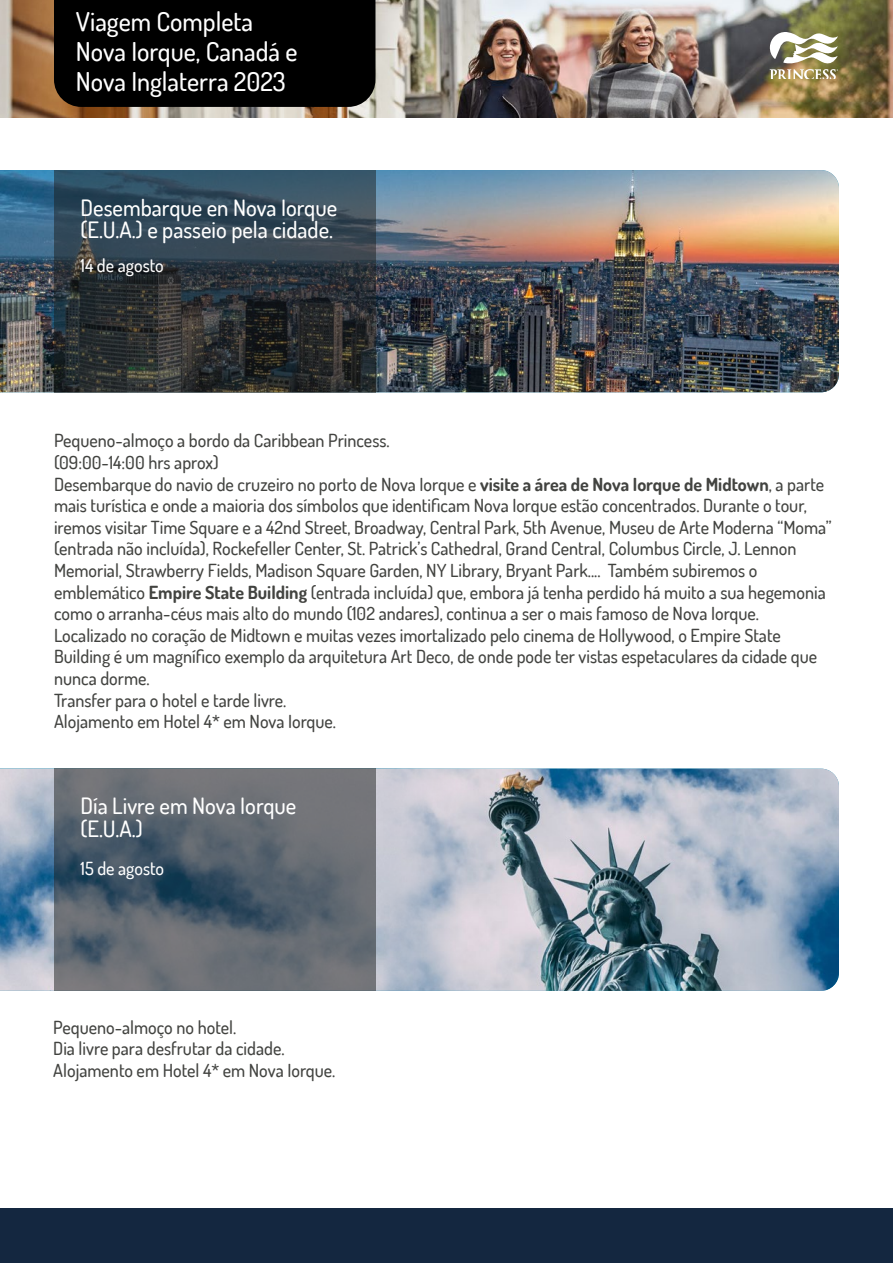
<style>
.page{position:relative;width:893px;height:1263px;background:#fff}
.page>*{position:absolute;margin:0;border:0;box-sizing:border-box;transform-origin:0 0}
.t1{font:500 25.95px/30px "Dosis";color:#fff}
.t2{font:500 22.5px/22.5px "Dosis";color:#fff}
.t3{font:500 18px/21.6px "Dosis";color:#424340}
.t4{font:500 18px "Dosis";color:#fff}
.s1{font-weight:700}
</style>
<div class="page">
<img style="left:487px;top:769px;width:352px;height:222px">
<img style="left:0;top:769px;width:487px;height:222px">
<div style="left:0;top:1209px;width:893px;height:54px;background:#142740"></div>
<img style="left:0;top:170px;width:839px;height:222px">
<svg style="left:54px;top:170px;width:321px;height:222px;background:#2f3a41"></svg>
<img style="left:0;top:0;width:893px;height:118px">
<div style="left:54px;top:0;width:321px;height:107px;background:#000"></div>
<svg style="left:770px;top:30px;width:68px;height:48px"></svg>
<svg style="left:54px;top:769px;width:321px;height:222px;background:#5e6770"></svg>
<h1 class="t1" style="left:76px;top:6px;width:223px">Viagem Completa<br>Nova Iorque, Canadá e<br>Nova Inglaterra 2023</h1>
<p class="t2" style="left:81px;top:196px;width:258px">Desembarque en Nova Iorque (E.U.A.) e passeio pela cidade.</p>
<p class="t4" style="left:81px;top:253px;width:85px">14 de agosto</p>
<p class="t3" style="left:54px;top:429px;width:779px">Pequeno-almoço a bordo da Caribbean Princess.<br>(09:00-14:00 hrs aprox)<br>Desembarque do navio de cruzeiro no porto de Nova Iorque e <span class="s1">visite a área de Nova Iorque de Midtown</span>, a parte mais turística e onde a maioria dos símbolos que identificam Nova Iorque estão concentrados. Durante o tour, iremos visitar Time Square e a 42nd Street, Broadway, Central Park, 5th Avenue, Museu de Arte Moderna “Moma” (entrada não incluída), Rockefeller Center, St. Patrick’s Cathedral, Grand Central, Columbus Circle, J. Lennon Memorial, Strawberry Fields, Madison Square Garden, NY Library, Bryant Park.... Também subiremos o emblemático <span class="s1">Empire State Building</span> (entrada incluída) que, embora já tenha perdido há muito a sua hegemonia como o arranha-céus mais alto do mundo (102 andares), continua a ser o mais famoso de Nova Iorque.<br>Localizado no coração de Midtown e muitas vezes imortalizado pelo cinema de Hollywood, o Empire State Building é um magnífico exemplo da arquitetura Art Deco, de onde pode ter vistas espetaculares da cidade que nunca dorme.<br>Transfer para o hotel e tarde livre.<br>Alojamento em Hotel 4* em Nova Iorque.</p>
<p class="t2" style="left:81px;top:794px;width:217px">Día Livre em Nova Iorque (E.U.A.)</p>
<p class="t4" style="left:81px;top:857px;width:85px">15 de agosto</p>
<p class="t3" style="left:53px;top:1016px;width:284px">Pequeno-almoço no hotel.<br>Dia livre para desfrutar da cidade.<br>Alojamento em Hotel 4* em Nova Iorque.</p>
</div>
